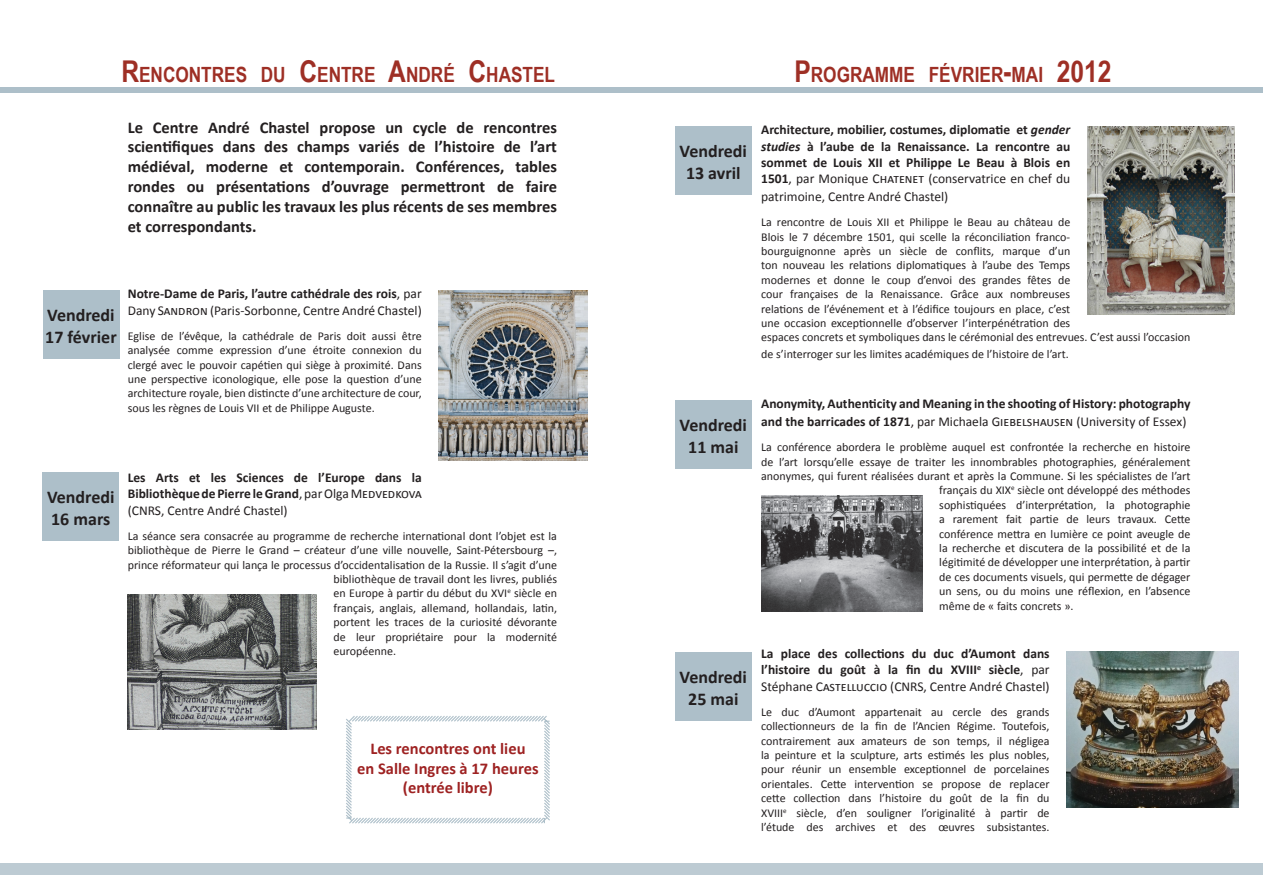
<style>
.page{position:relative;width:1263px;height:893px;background:#fff}
.page>*{position:absolute;margin:0;border:0;box-sizing:border-box;transform-origin:0 0}
.t1{font:700 21px "Arial Narrow";color:#9e2f25}
.t2{font:700 18px "Calibri";color:#231f20}
.t3{font:700 16.5px/19.8px "Calibri";color:#231f20;text-align:justify}
.t4{font:700 16.5px "Calibri";color:#9e2222}
.t5{font:700 13.5px/16.2px "Calibri";color:#231f20;text-align:justify}
.t6{font:13.5px/16.2px "Calibri";color:#231f20}
.t7{font:12px/14.4px "Calibri";color:#231f20;text-align:justify}
.s1{font-size:30px}
.s2{font-style:italic}
.s3{font-weight:400}
.s4{font-weight:700}
</style>
<div class="page">
<div style="left:0;top:863px;width:1263px;height:11px;background:#bdcbd3"></div>
<img style="left:1066px;top:651px;width:172px;height:156px">
<div style="left:43px;top:290px;width:76px;height:68px;background:#adbfc9"></div>
<div style="left:675px;top:400px;width:77px;height:68px;background:#adbfc9"></div>
<div style="left:675px;top:126px;width:77px;height:68px;background:#adbfc9"></div>
<div style="left:675px;top:652px;width:77px;height:68px;background:#adbfc9"></div>
<div style="left:43px;top:472px;width:76px;height:68px;background:#adbfc9"></div>
<div style="left:0;top:87px;width:1263px;height:6px;background:#adbfc9"></div>
<img style="left:1087px;top:126px;width:148px;height:189px">
<img style="left:761px;top:496px;width:161px;height:115px">
<svg style="left:346px;top:716px;width:204px;height:108px"></svg>
<img style="left:439px;top:290px;width:149px;height:171px">
<img style="left:128px;top:594px;width:189px;height:135px">
<p class="t1" style="left:121px;top:59px;width:435px"><span class="s1">R</span>ENCONTRES DU <span class="s1">C</span>ENTRE <span class="s1">A</span>NDRÉ <span class="s1">C</span>HASTEL</p>
<p class="t1" style="left:794px;top:59px;width:319px"><span class="s1">P</span>ROGRAMME FÉVRIER<span class="s1">-</span>MAI <span class="s1">2012</span></p>
<p class="t3" style="left:128px;top:116px;width:431px">Le Centre André Chastel propose un cycle de rencontres scientifiques dans des champs variés de l’histoire de l’art médiéval, moderne et contemporain. Conférences, tables rondes ou présentations d’ouvrage permettront de faire connaître au public les travaux les plus récents de ses membres et correspondants.</p>
<p class="t5" style="left:761px;top:121px;width:311px">Architecture, mobilier, costumes, diplomatie et <span class="s2">gender studies</span> à l’aube de la Renaissance. La rencontre au sommet de Louis XII et Philippe Le Beau à Blois en 1501<span class="s3">, par Monique Chatenet (conservatrice en chef du</span></p>
<p class="t6" style="left:761px;top:188px;width:189px">patrimoine, Centre André Chastel)</p>
<p class="t7" style="left:761px;top:214px;width:431px;text-align:left">La rencontre de Louis XII et Philippe le Beau au château de<br>Blois le 7 décembre 1501, qui scelle la réconciliation franco-<br>bourguignonne après un siècle de conflits, marque d’un<br>ton nouveau les relations diplomatiques à l’aube des Temps<br>modernes et donne le coup d’envoi des grandes fêtes de<br>cour françaises de la Renaissance. Grâce aux nombreuses<br>relations de l’événement et à l’édifice toujours en place, c’est<br>une occasion exceptionnelle d’observer l’interpénétration des<br>espaces concrets et symboliques dans le cérémonial des entrevues. C’est aussi l’occasion</p>
<p class="t7" style="left:761px;top:346px;width:309px">de s’interroger sur les limites académiques de l’histoire de l’art.</p>
<p class="t5" style="left:761px;top:394px;width:431px;line-height:18px">Anonymity, Authenticity and Meaning in the shooting of History: photography and the barricades of 1871<span class="s3">, par Michaela Giebelshausen (University of Essex)</span></p>
<p class="t7" style="left:761px;top:439px;width:431px">La conférence abordera le problème auquel est confrontée la recherche en histoire</p>
<p class="t7" style="left:761px;top:454px;width:431px">de l’art lorsqu’elle essaye de traiter les innombrables photographies, généralement</p>
<p class="t7" style="left:761px;top:468px;width:431px">anonymes, qui furent réalisées durant et après la Commune. Si les spécialistes de l’art</p>
<p class="t7" style="left:939px;top:483px;width:253px">français du XIX<sup>e</sup> siècle ont développé des méthodes</p>
<p class="t7" style="left:939px;top:497px;width:253px">sophistiquées d’interprétation, la photographie</p>
<p class="t7" style="left:939px;top:511px;width:253px">a rarement fait partie de leurs travaux. Cette</p>
<p class="t7" style="left:939px;top:526px;width:253px">conférence mettra en lumière ce point aveugle de</p>
<p class="t7" style="left:939px;top:540px;width:253px">la recherche et discutera de la possibilité et de la</p>
<p class="t7" style="left:939px;top:555px;width:253px">légitimité de développer une interprétation, à partir</p>
<p class="t7" style="left:939px;top:569px;width:253px">de ces documents visuels, qui permette de dégager</p>
<p class="t7" style="left:939px;top:583px;width:253px">un sens, ou du moins une réflexion, en l’absence</p>
<p class="t7" style="left:939px;top:598px;width:136px">même de « faits concrets ».</p>
<p class="t5" style="left:761px;top:645px;width:290px">La place des collections du duc d’Aumont dans l’histoire du goût à la fin du XVIII<sup>e</sup> siècle<span class="s3">, par Stéphane Castelluccio (CNRS, Centre André Chastel)</span></p>
<p class="t7" style="left:761px;top:704px;width:290px">Le duc d’Aumont appartenait au cercle des grands collectionneurs de la fin de l’Ancien Régime. Toutefois, contrairement aux amateurs de son temps, il négligea la peinture et la sculpture, arts estimés les plus nobles, pour réunir un ensemble exceptionnel de porcelaines orientales. Cette intervention se propose de replacer cette collection dans l’histoire du goût de la fin du XVIII<sup>e</sup> siècle, d’en souligner l’originalité à partir de l’étude des archives et des œuvres subsistantes.</p>
<p class="t2" style="left:680px;top:140px;width:69px">Vendredi</p>
<p class="t2" style="left:686px;top:162px;width:56px">13 avril</p>
<p class="t6" style="left:128px;top:285px;width:295px"><span class="s4">Notre-Dame de Paris, l’autre cathédrale des rois</span>, par<br>Dany Sandron (Paris-Sorbonne, Centre André Chastel)</p>
<p class="t7" style="left:128px;top:328px;width:295px">Eglise de l’évêque, la cathédrale de Paris doit aussi être analysée comme expression d’une étroite connexion du clergé avec le pouvoir capétien qui siège à proximité. Dans une perspective iconologique, elle pose la question d’une architecture royale, bien distincte d’une architecture de cour, sous les règnes de Louis VII et de Philippe Auguste.</p>
<p class="t2" style="left:47px;top:304px;width:69px">Vendredi</p>
<p class="t2" style="left:45px;top:326px;width:73px">17 février</p>
<p class="t2" style="left:680px;top:414px;width:69px">Vendredi</p>
<p class="t2" style="left:688px;top:436px;width:52px">11 mai</p>
<p class="t5" style="left:128px;top:469px;width:295px">Les Arts et les Sciences de l’Europe dans la Bibliothèque de Pierre le Grand<span class="s3">, par Olga Medvedkova (CNRS, Centre André Chastel)</span></p>
<p class="t7" style="left:128px;top:528px;width:431px">La séance sera consacrée au programme de recherche international dont l’objet est la</p>
<p class="t7" style="left:128px;top:542px;width:431px">bibliothèque de Pierre le Grand – créateur d’une ville nouvelle, Saint-Pétersbourg –,</p>
<p class="t7" style="left:128px;top:557px;width:431px">prince réformateur qui lança le processus d’occidentalisation de la Russie. Il s’agit d’une</p>
<p class="t7" style="left:334px;top:571px;width:225px">bibliothèque de travail dont les livres, publiés</p>
<p class="t7" style="left:334px;top:586px;width:225px">en Europe à partir du début du XVI<sup>e</sup> siècle en</p>
<p class="t7" style="left:334px;top:600px;width:225px">français, anglais, allemand, hollandais, latin,</p>
<p class="t7" style="left:334px;top:614px;width:225px">portent les traces de la curiosité dévorante</p>
<p class="t7" style="left:334px;top:629px;width:225px">de leur propriétaire pour la modernité</p>
<p class="t7" style="left:334px;top:643px;width:64px">européenne.</p>
<p class="t2" style="left:47px;top:486px;width:69px">Vendredi</p>
<p class="t2" style="left:51px;top:508px;width:61px">16 mars</p>
<p class="t2" style="left:680px;top:666px;width:69px">Vendredi</p>
<p class="t2" style="left:688px;top:688px;width:52px">25 mai</p>
<p class="t4" style="left:370px;top:738px;width:157px">Les rencontres ont lieu</p>
<p class="t4" style="left:357px;top:758px;width:183px">en Salle Ingres à 17 heures</p>
<p class="t4" style="left:403px;top:778px;width:91px">(entrée libre)</p>
</div>
